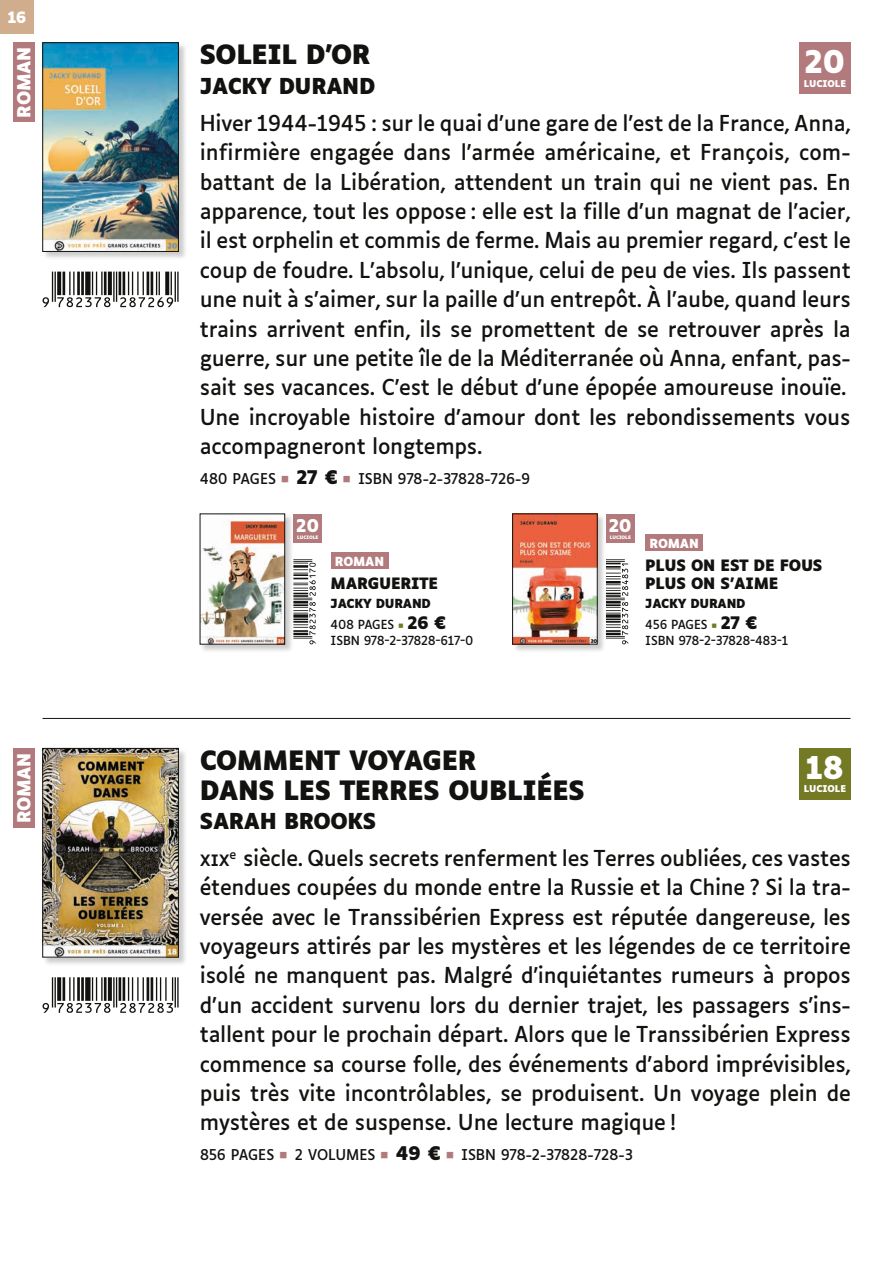
<style>
.page{position:relative;width:893px;height:1263px;background:#fff}
.page>*{position:absolute;margin:0;border:0;box-sizing:border-box;transform-origin:0 0}
.t1{font:700 30px "Luciole";color:#fff}
.t2{font:700 25.5px/29.4px "Luciole";letter-spacing:-.015em;color:#121310}
.t3{font:21px/29.4px "Luciole";letter-spacing:-.015em;color:#121310}
.t4{font:700 21px "Luciole";letter-spacing:-.015em;color:#121310}
.t5{font:700 17.25px "Luciole";letter-spacing:-.015em;color:#fff}
.t6{font:700 16.8px "Luciole";color:#fff}
.t7{font:700 15px/18px "Luciole";letter-spacing:-.015em;color:#121310}
.t8{font:700 15px "Luciole";color:#fff}
.t9{font:14.25px "Luciole";letter-spacing:-.02em;color:#121310}
.t10{font:700 12px/20.7px "Luciole";letter-spacing:-.015em;color:#121310}
.t11{font:12px "Luciole";letter-spacing:-.03em;color:#121310}
.t12{font:700 12px "Luciole";letter-spacing:-.015em;color:#fff}
.t13{font:700 9px "Luciole";color:#fff}
.t14{font:700 4.5px "Luciole";color:#fff}
.s1{font-weight:700;font-size:18px;color:#b27a7c}
.s2{font-weight:700;font-size:18px}
.s3{font-weight:400}
.s4{font-weight:400;color:#747924}
.s5{font-size:16.5px}
.s6{font-weight:700}
</style>
<div class="page">
<div style="left:0;top:0;width:34px;height:34px;background:#d0ad8c"></div>
<div style="left:42px;top:42px;width:145px;height:218px;background:#121310;opacity:.22"></div>
<img style="left:45px;top:45px;width:132px;height:205px">
<div style="left:43px;top:43px;width:136px;height:209px;border:1px solid #121310"></div>
<svg style="left:43px;top:272px;width:136px;height:35px"></svg>
<div style="left:512px;top:513px;width:94px;height:140px;background:#121310;opacity:.22"></div>
<img style="left:514px;top:516px;width:81px;height:126px">
<div style="left:512px;top:514px;width:85px;height:130px;border:1px solid #121310"></div>
<div style="left:606px;top:514px;width:29px;height:29px;background:#b27a7c"></div>
<svg style="left:606px;top:559px;width:22px;height:85px"></svg>
<div style="left:199px;top:513px;width:95px;height:140px;background:#121310;opacity:.22"></div>
<img style="left:202px;top:516px;width:81px;height:126px">
<div style="left:200px;top:514px;width:85px;height:130px;border:1px solid #121310"></div>
<div style="left:293px;top:514px;width:29px;height:29px;background:#b27a7c"></div>
<svg style="left:293px;top:559px;width:23px;height:85px"></svg>
<div style="left:42px;top:748px;width:145px;height:218px;background:#121310;opacity:.22"></div>
<img style="left:45px;top:750px;width:132px;height:205px">
<div style="left:43px;top:748px;width:136px;height:209px;border:1px solid #121310"></div>
<svg style="left:43px;top:977px;width:136px;height:36px"></svg>
<div style="left:799px;top:43px;width:51px;height:51px;background:#b27a7c"></div>
<div style="left:13px;top:43px;width:22px;height:79px;background:#b27a7c"></div>
<hr style="left:43px;top:718px;width:807px;height:1px;background:#121310">
<div style="left:13px;top:748px;width:22px;height:80px;background:#b27a7c"></div>
<div style="left:799px;top:748px;width:51px;height:51px;background:#747924"></div>
<div style="left:645px;top:535px;width:58px;height:16px;background:#b27a7c"></div>
<div style="left:331px;top:553px;width:58px;height:16px;background:#b27a7c"></div>
<p class="t8" style="left:8px;top:9px;width:20px">16</p>
<p class="t5" style="left:14px;top:118px;width:72px;rotate:-90deg">ROMAN</p>
<p class="t2" style="left:200px;top:41px;width:172px">SOLEIL D’OR</p>
<p class="t4" style="left:200px;top:74px;width:177px">JACKY DURAND</p>
<p class="t3" style="left:200px;top:106px;width:652px">Hiver 1944-1945 : sur le quai d’une gare de l’est de la France, Anna, infirmière engagée dans l’armée américaine, et François, com&shy;battant de la Libération, attendent un train qui ne vient pas. En apparence, tout les oppose : elle est la fille d’un magnat de l’acier, il est orphelin et commis de ferme. Mais au premier regard, c’est le coup de foudre. L’absolu, l’unique, celui de peu de vies. Ils passent une nuit à s’aimer, sur la paille d’un entrepôt. À l’aube, quand leurs trains arrivent enfin, ils se promettent de se retrouver après la guerre, sur une petite île de la Méditerranée où Anna, enfant, pas&shy;sait ses vacances. C’est le début d’une épopée amoureuse inouïe.<br>Une incroyable histoire d’amour dont les rebondissements vous accompagneront longtemps.</p>
<p class="t9" style="left:200px;top:465px;width:332px">480 PAGES <span class="s1">◼</span> <span class="s2">27 €</span> <span class="s1">◼</span> ISBN 978-2-37828-726-9</p>
<p class="t6" style="left:609px;top:516px;width:25px">20</p>
<p class="t14" style="left:610px;top:535px;width:23px">LUCIOLE</p>
<h1 class="t1" style="left:805px;top:45px;width:42px">20</h1>
<p class="t13" style="left:804px;top:78px;width:44px">LUCIOLE</p>
<p class="t6" style="left:296px;top:516px;width:25px">20</p>
<p class="t14" style="left:297px;top:535px;width:23px">LUCIOLE</p>
<p class="t12" style="left:649px;top:537px;width:51px">ROMAN</p>
<p class="t7" style="left:645px;top:556px;width:179px">PLUS ON EST DE FOUS<br>PLUS ON S’AIME</p>
<p class="t10" style="left:645px;top:593px;width:113px">JACKY DURAND<br><span class="s3">456 PAGES</span> <span class="s4">◼</span> <span class="s5">27 €</span></p>
<p class="t11" style="left:645px;top:630px;width:144px">ISBN 978-2-37828-483-1</p>
<p class="t12" style="left:335px;top:555px;width:51px">ROMAN</p>
<p class="t7" style="left:331px;top:574px;width:109px">MARGUERITE</p>
<p class="t10" style="left:331px;top:593px;width:117px">JACKY DURAND<br><span class="s3">408 PAGES</span> <span class="s4">◼</span> <span class="s5">26 €</span></p>
<p class="t11" style="left:331px;top:630px;width:144px">ISBN 978-2-37828-617-0</p>
<p class="t2" style="left:200px;top:747px;width:386px">COMMENT VOYAGER<br>DANS LES TERRES OUBLIÉES</p>
<p class="t3" style="left:200px;top:801px;width:652px;line-height:36.9px"><span class="s6">SARAH BROOKS<br></span>xix<sup>e</sup> siècle. Quels secrets renferment les Terres oubliées, ces vastes</p>
<p class="t3" style="left:200px;top:871px;width:652px;text-align:justify">étendues coupées du monde entre la Russie et la Chine ? Si la tra&shy;versée avec le Transsibérien Express est réputée dangereuse, les voyageurs attirés par les mystères et les légendes de ce territoire isolé ne manquent pas. Malgré d’inquiétantes rumeurs à propos d’un accident survenu lors du dernier trajet, les passagers s’ins&shy;tallent pour le prochain départ. Alors que le Transsibérien Express commence sa course folle, des événements d’abord imprévisibles, puis très vite incontrôlables, se produisent. Un voyage plein de mystères et de suspense. Une lecture magique !</p>
<p class="t9" style="left:200px;top:1141px;width:434px">856 PAGES <span class="s1">◼</span> 2 VOLUMES <span class="s1">◼</span> <span class="s2">49 €</span> <span class="s1">◼</span> ISBN 978-2-37828-728-3</p>
<p class="t5" style="left:14px;top:823px;width:72px;rotate:-90deg">ROMAN</p>
<h1 class="t1" style="left:806px;top:751px;width:40px">18</h1>
<p class="t13" style="left:804px;top:784px;width:44px">LUCIOLE</p>
</div>
